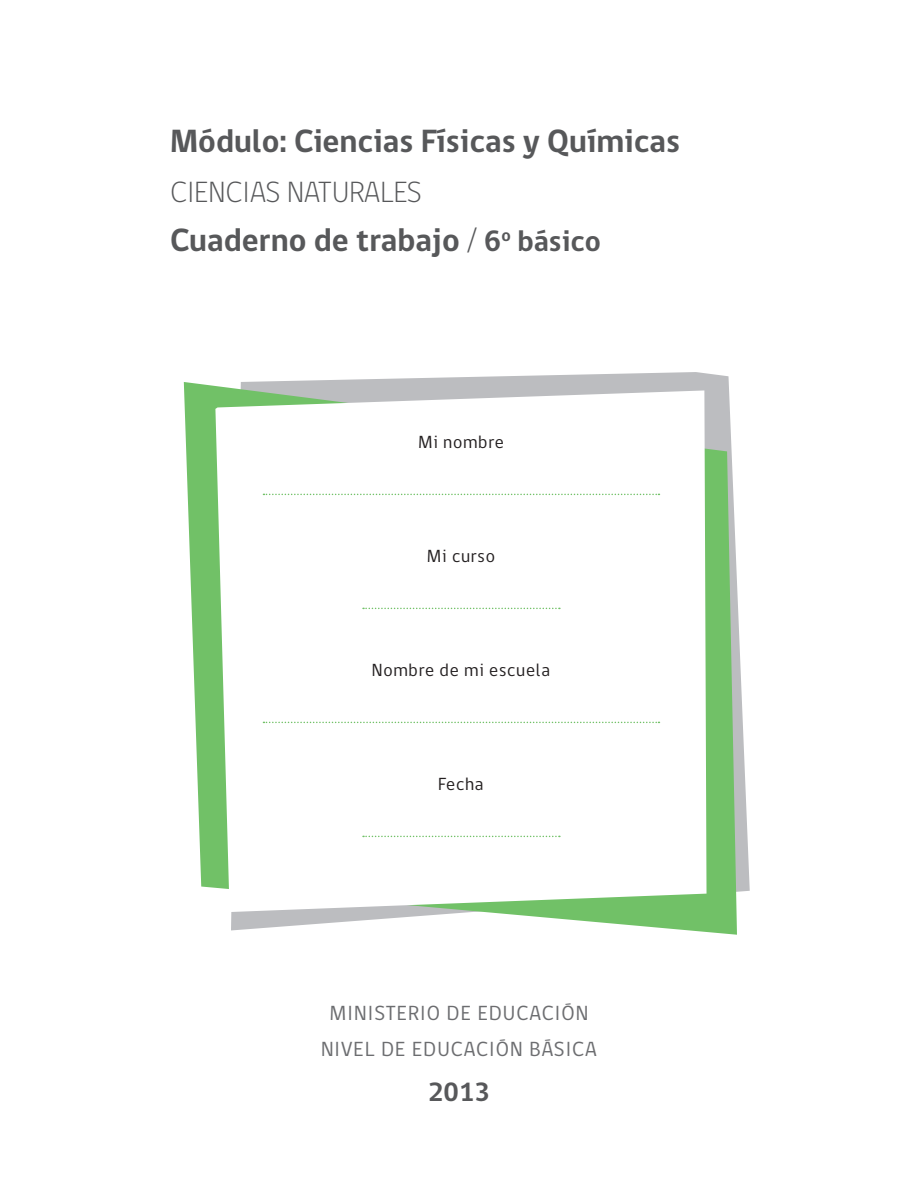
<style>
.page{position:relative;width:918px;height:1188px;background:#fff}
.page>*{position:absolute;margin:0;border:0;box-sizing:border-box;transform-origin:0 0}
.t1{font:700 33px "gob CL";color:#57585a}
.t2{font:300 30px "gob CL";color:#57585a}
.t3{font:700 27px "gob CL";color:#57585a}
.t4{font:21px "gob CL";letter-spacing:.05em;color:#6c6d70}
.t5{font:18px "gob CL";letter-spacing:.04em;color:#231f20}
.s1{font-size:30px}
</style>
<div class="page">
<svg style="left:246px;top:372px;width:504px;height:520px"></svg>
<svg style="left:184px;top:382px;width:553px;height:553px;fill:#71c167"></svg>
<svg style="left:215px;top:390px;width:492px;height:522px"></svg>
<svg style="left:263px;top:494px;width:396px;height:1px"></svg>
<svg style="left:363px;top:608px;width:197px;height:1px"></svg>
<svg style="left:263px;top:722px;width:396px;height:1px"></svg>
<svg style="left:363px;top:836px;width:197px;height:1px"></svg>
<p class="t1" style="left:170px;top:119px;width:512px">Módulo: Ciencias Físicas y Químicas</p>
<p class="t2" style="left:170px;top:171px;width:253px">CIENCIAS NATURALES</p>
<p class="t1" style="left:170px;top:217px;width:432px">Cuaderno de trabajo / <span class="s1">6</span><sup>o</sup> <span class="s1">básico</span></p>
<p class="t5" style="left:418px;top:430px;width:87px">Mi nombre</p>
<p class="t5" style="left:427px;top:544px;width:70px">Mi curso</p>
<p class="t5" style="left:372px;top:658px;width:180px">Nombre de mi escuela</p>
<p class="t5" style="left:438px;top:772px;width:47px">Fecha</p>
<p class="t4" style="left:330px;top:998px;width:260px">MINISTERIO DE EDUCACIÓN</p>
<p class="t4" style="left:321px;top:1034px;width:278px">NIVEL DE EDUCACIÓN BÁSICA</p>
<p class="t3" style="left:428px;top:1073px;width:63px">2013</p>
</div>
